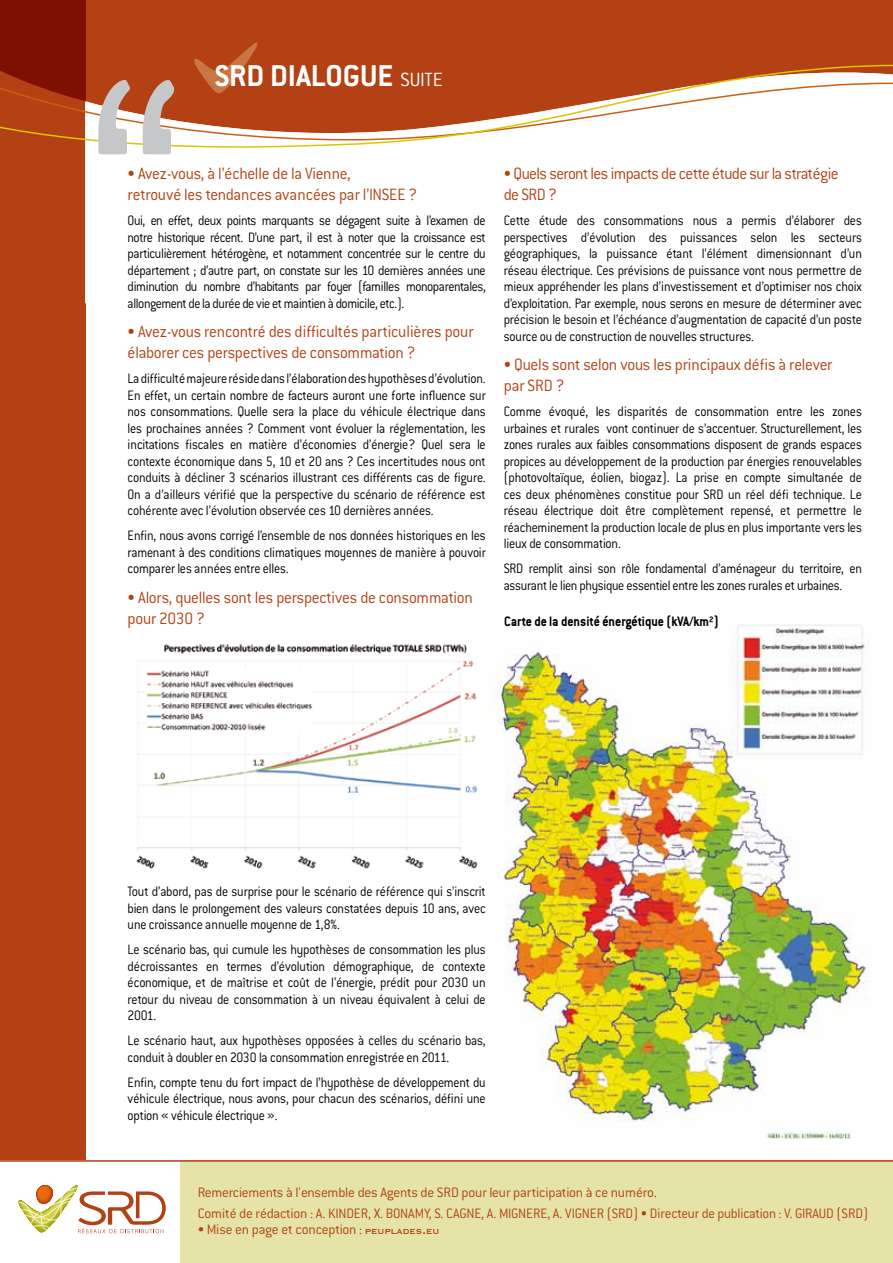
<style>
.page{position:relative;width:893px;height:1263px;background:#fff}
.page>*{position:absolute;margin:0;border:0;box-sizing:border-box;transform-origin:0 0}
.t1{font:300 344.25px "Conduit ITC";color:#c6c7c8}
.t2{font:700 33px "Conduit ITC";color:#fff}
.t3{font:300 18px/21px "Conduit ITC";letter-spacing:-.015em;color:#b34113;scale:.95 1}
.t4{font:300 18px/21px "Conduit ITC";letter-spacing:-.035em;color:#b34113;scale:.95 1}
.t5{font:300 15px/16.5px "Conduit ITC";letter-spacing:-.015em;color:#000;text-align:justify;scale:.9 1}
.t6{font:300 15px/20.7px "Conduit ITC";letter-spacing:-.015em;color:#b34113}
.t7{font:700 15px "Conduit ITC";color:#000;scale:.9 1}
.s1{font-weight:300;font-size:21px}
.s2{font-family:"Copperplate";font-weight:400;font-size:9.45px}
.s3{font-family:"Copperplate";font-weight:400;font-size:13.5px}
</style>
<div class="page">
<div style="left:0;top:0;width:85px;height:1191px;background:#b34113"></div>
<div style="left:85px;top:1161px;width:808px;height:102px;background:#e5e3a8"></div>
<div style="left:0;top:1161px;width:180px;height:102px;background:#fff"></div>
<svg style="left:18px;top:1184px;width:148px;height:49px"></svg>
<hr style="left:0;top:1160px;width:893px;height:2px;background:#b34113">
<svg style="left:0;top:0;width:830px;height:170px"></svg>
<svg style="left:830px;top:0;width:63px;height:87px;background:#bf5f34"></svg>
<svg style="left:192px;top:41px;width:66px;height:53px;background:#b94f21"></svg>
<img style="left:492px;top:625px;width:377px;height:513px">
<img style="left:136px;top:644px;width:342px;height:225px">
<div style="left:499px;top:1089px;width:38px;height:40px;background:#fff"></div>
<h1 class="t1" style="left:85px;top:18px;width:102px">“</h1>
<h2 class="t2" style="left:215px;top:57px;width:230px">SRD dialogue <span class="s1">SUITE</span></h2>
<p class="t3" style="left:128px;top:163px;width:307px">• Avez-vous, à l’échelle de la Vienne,<br>retrouvé les tendances avancées par l’INSEE ?</p>
<p class="t5" style="left:128px;top:212px;width:400px">Oui, en effet, deux points marquants se dégagent suite à l’examen de notre historique récent. D’une part, il est à noter que la croissance est particulièrement hétérogène, et notamment concentrée sur le centre du département ; d’autre part, on constate sur les 10 dernières années une diminution du nombre d’habitants par foyer (familles monoparentales, allongement de la durée de vie et maintien à domicile, etc.).</p>
<p class="t3" style="left:128px;top:321px;width:366px">• Avez-vous rencontré des difficultés particulières pour élaborer ces perspectives de consommation ?</p>
<p class="t5" style="left:128px;top:370px;width:400px">La difficulté majeure réside dans l’élaboration des hypothèses d’évolution.<br>En effet, un certain nombre de facteurs auront une forte influence sur nos consommations. Quelle sera la place du véhicule électrique dans les prochaines années ? Comment vont évoluer la réglementation, les incitations fiscales en matière d’économies d’énergie? Quel sera le contexte économique dans 5, 10 et 20 ans ? Ces incertitudes nous ont conduits à décliner 3 scénarios illustrant ces différents cas de figure.<br>On a d’ailleurs vérifié que la perspective du scénario de référence est cohérente avec l’évolution observée ces 10 dernières années.</p>
<p class="t5" style="left:128px;top:527px;width:400px">Enfin, nous avons corrigé l’ensemble de nos données historiques en les ramenant à des conditions climatiques moyennes de manière à pouvoir comparer les années entre elles.</p>
<p class="t3" style="left:128px;top:587px;width:365px">• Alors, quelles sont les perspectives de consommation pour 2030 ?</p>
<p class="t4" style="left:504px;top:163px;width:354px">• Quels seront les impacts de cette étude sur la stratégie de SRD ?</p>
<p class="t5" style="left:504px;top:212px;width:400px">Cette étude des consommations nous a permis d’élaborer des perspectives d’évolution des puissances selon les secteurs géographiques, la puissance étant l’élément dimensionnant d’un réseau électrique. Ces prévisions de puissance vont nous permettre de mieux appréhender les plans d’investissement et d’optimiser nos choix d’exploitation. Par exemple, nous serons en mesure de déterminer avec précision le besoin et l’échéance d’augmentation de capacité d’un poste source ou de construction de nouvelles structures.</p>
<p class="t3" style="left:504px;top:354px;width:347px">• Quels sont selon vous les principaux défis à relever par SRD ?</p>
<p class="t5" style="left:504px;top:403px;width:399px">Comme évoqué, les disparités de consommation entre les zones urbaines et rurales vont continuer de s’accentuer. Structurellement, les zones rurales aux faibles consommations disposent de grands espaces propices au développement de la production par énergies renouvelables (photovoltaïque, éolien, biogaz). La prise en compte simultanée de ces deux phénomènes constitue pour SRD un réel défi technique. Le réseau électrique doit être complètement repensé, et permettre le réacheminement la production locale de plus en plus importante vers les lieux de consommation.</p>
<p class="t5" style="left:504px;top:560px;width:399px">SRD remplit ainsi son rôle fondamental d’aménageur du territoire, en assurant le lien physique essentiel entre les zones rurales et urbaines.</p>
<p class="t7" style="left:504px;top:613px;width:240px">Carte de la densité énergétique (kVA/km²)</p>
<p class="t5" style="left:128px;top:883px;width:399px">Tout d’abord, pas de surprise pour le scénario de référence qui s’inscrit bien dans le prolongement des valeurs constatées depuis 10 ans, avec une croissance annuelle moyenne de 1,8%.</p>
<p class="t5" style="left:128px;top:941px;width:399px">Le scénario bas, qui cumule les hypothèses de consommation les plus décroissantes en termes d’évolution démographique, de contexte économique, et de maîtrise et coût de l’énergie, prédit pour 2030 un retour du niveau de consommation à un niveau équivalent à celui de 2001.</p>
<p class="t5" style="left:128px;top:1032px;width:399px">Le scénario haut, aux hypothèses opposées à celles du scénario bas, conduit à doubler en 2030 la consommation enregistrée en 2011.</p>
<p class="t5" style="left:128px;top:1074px;width:399px">Enfin, compte tenu du fort impact de l’hypothèse de développement du véhicule électrique, nous avons, pour chacun des scénarios, défini une option « véhicule électrique ».</p>
<p class="t6" style="left:198px;top:1182px;width:672px">Remerciements à l'ensemble des Agents de SRD pour leur participation à ce numéro.<br>Comité de rédaction : A. KINDER, X. BONAMY, S. CAGNE, A. MIGNERE, A. VIGNER (SRD) • Directeur de publication : V. GIRAUD (SRD)</p>
<p class="t6" style="left:198px;top:1219px;width:243px">• Mise en page et conception : <span class="s2">peuplades</span><span class="s3">.</span><span class="s2">eu</span></p>
</div>
